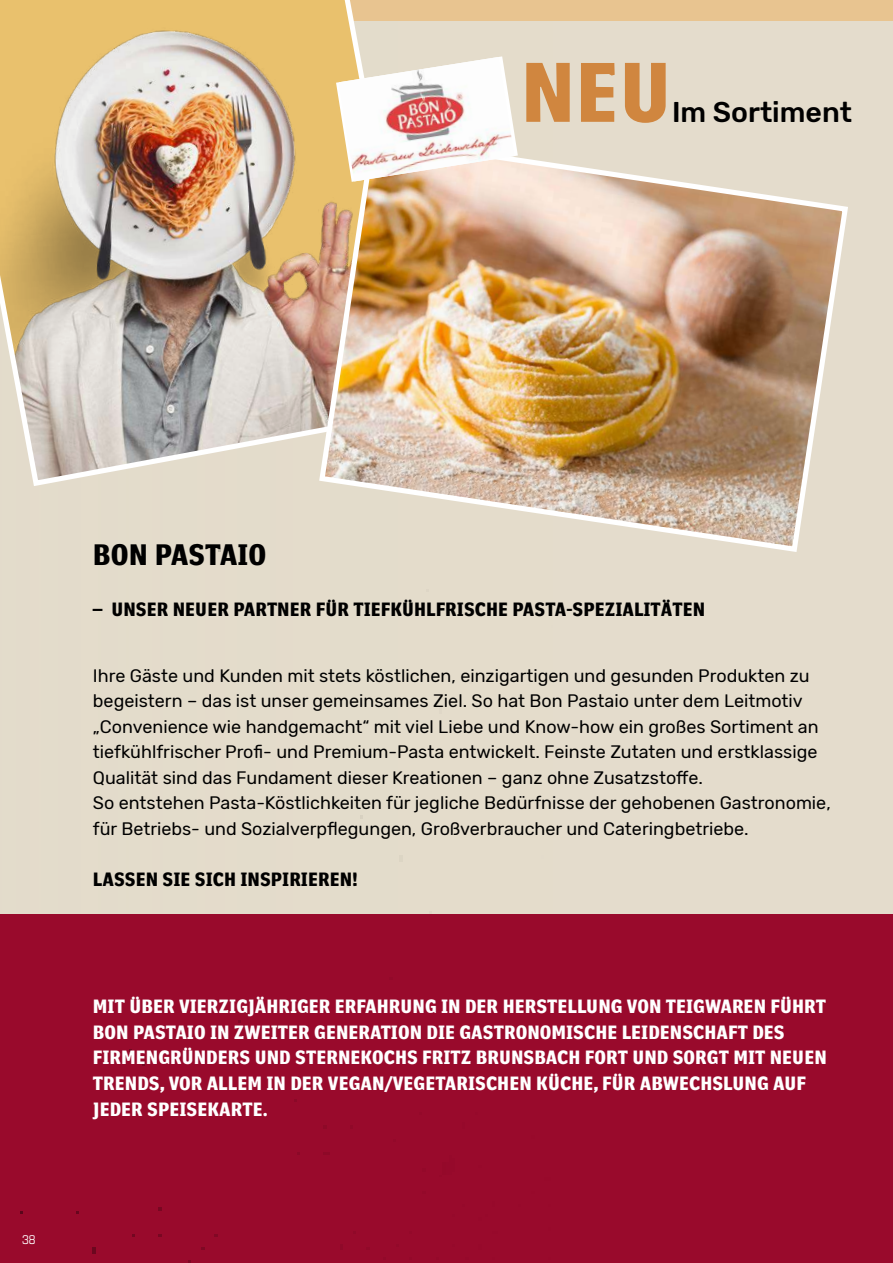
<style>
.page{position:relative;width:893px;height:1263px;background:#fff}
.page>*{position:absolute;margin:0;border:0;box-sizing:border-box;transform-origin:0 0}
.t1{font:700 85.5px "Crowcamp";color:#d0863f}
.t2{font:700 30px "Crowcamp";color:#000}
.t3{font:500 28.5px "Rubik";color:#000}
.t4{font:700 19.5px/25.5px "Crowcamp";color:#fff}
.t5{font:700 19.5px "Crowcamp";color:#000}
.t6{font:18px/25.5px "Rubik";color:#000}
.t7{font:condensed 12px "Eurostile";color:#fff}
</style>
<div class="page">
<div style="left:0;top:0;width:893px;height:914px;background:#e4dccb"></div>
<div style="left:0;top:914px;width:893px;height:349px;background:#990a2c"></div>
<div style="left:0;top:0;width:893px;height:21px;background:#e8c490"></div>
<img style="left:0;top:0;width:360px;height:486px">
<img style="left:316px;top:133px;width:532px;height:419px">
<svg style="left:336px;top:56px;width:182px;height:126px"></svg>
<img style="left:339px;top:57px;width:175px;height:124px">
<h1 class="t1" style="left:521px;top:42px;width:153px">NEU</h1>
<h3 class="t3" style="left:672px;top:96px;width:181px">Im Sortiment</h3>
<p class="t7" style="left:22px;top:1233px;width:15px">38</p>
<h2 class="t2" style="left:93px;top:537px;width:175px">BON PASTAIO</h2>
<p class="t5" style="left:93px;top:597px;width:614px">– UNSER NEUER PARTNER FÜR TIEFKÜHLFRISCHE PASTA-SPEZIALITÄTEN</p>
<p class="t6" style="left:93px;top:663px;width:739px">Ihre Gäste und Kunden mit stets köstlichen, einzigartigen und gesunden Produkten zu begeistern – das ist unser gemeinsames Ziel. So hat Bon Pastaio unter dem Leitmotiv „Convenience wie handgemacht“ mit viel Liebe und Know-how ein großes Sortiment an tiefkühlfrischer Profi- und Premium-Pasta entwickelt. Feinste Zutaten und erstklassige Qualität sind das Fundament dieser Kreationen – ganz ohne Zusatzstoffe.<br>So entstehen Pasta-Köstlichkeiten für jegliche Bedürfnisse der gehobenen Gastronomie, für Betriebs- und Sozialverpflegungen, Großverbraucher und Cateringbetriebe.</p>
<p class="t5" style="left:93px;top:868px;width:267px">LASSEN SIE SICH INSPIRIEREN!</p>
<p class="t4" style="left:93px;top:994px;width:735px">MIT ÜBER VIERZIGJÄHRIGER ERFAHRUNG IN DER HERSTELLUNG VON TEIGWAREN FÜHRT BON PASTAIO IN ZWEITER GENERATION DIE GASTRONOMISCHE LEIDENSCHAFT DES FIRMENGRÜNDERS UND STERNEKOCHS FRITZ BRUNSBACH FORT UND SORGT MIT NEUEN TRENDS, VOR ALLEM IN DER VEGAN/VEGETARISCHEN KÜCHE, FÜR ABWECHSLUNG AUF JEDER SPEISEKARTE.</p>
</div>
